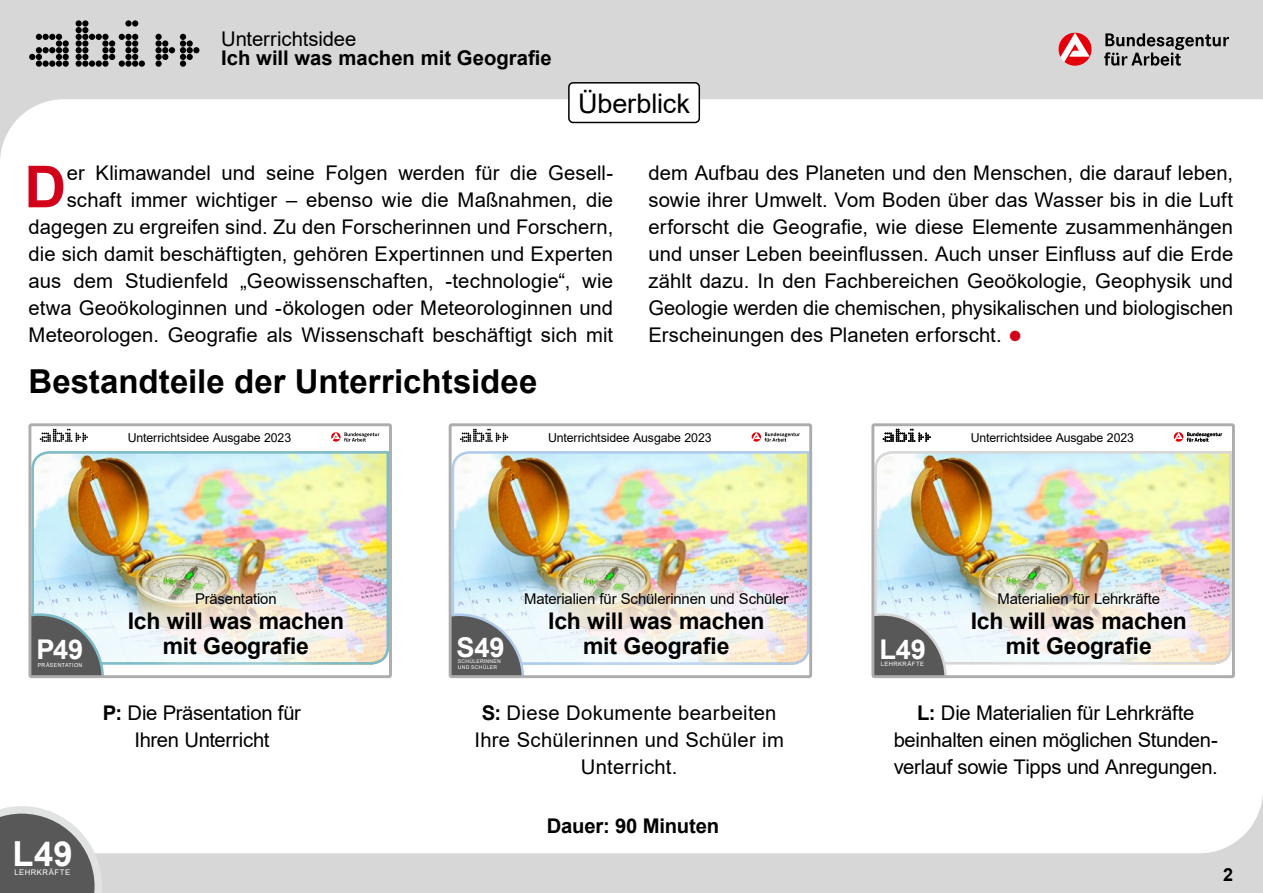
<style>
.page{position:relative;width:1263px;height:893px;background:#d7d7d7}
.page>*{position:absolute;margin:0;border:0;box-sizing:border-box;transform-origin:0 0}
.p_Initial_13_5{font:700 57.9px "Arial";color:#d2021b}
.t1{font:700 34.5px "Arial";color:#fff}
.t2{font:700 33px "Arial";color:#000}
.t3{font:700 27.3px "Arial";color:#fff}
.t4{font:700 27.15px "Arial";letter-spacing:-.005em;color:#fff}
.t5{font:27px "Arial";letter-spacing:-.005em;color:#000}
.t6{font:700 22.95px/25px "Arial";letter-spacing:-.01em;color:#000;text-align:center}
.p_Initial_13_5-2{font:20.25px/27px "Arial";letter-spacing:.005em;color:#000;text-align:right}
.p_OE_13_5{font:20.25px/27px "Arial";letter-spacing:-.015em;color:#000;text-align:center}
.p_OE_13_5-2{font:20.25px/27px "Arial";letter-spacing:.015em;color:#000;text-align:center}
.p_OE_13_5-3{font:700 20.25px "Arial";color:#000}
.t7{font:700 18px "Arial";color:#000}
.t8{font:14.85px "Arial";letter-spacing:-.015em;color:#000}
.t9{font:12.3px "Arial";letter-spacing:-.01em;color:#000}
.t10{font:700 9.75px "Arial";color:#fff}
.t11{font:7.65px "Arial";letter-spacing:.065em;color:#fff}
.t12{font:6px "Arial";letter-spacing:.08em;color:#fff}
.t13{font:5.55px "Arial";letter-spacing:.07em;color:#fff;scale:.96 1}
.t14{font:5.1px/6px "Arial";letter-spacing:.05em;color:#fff}
.s1{font-size:42px;color:#d2021b}
.s2{font-weight:700}
</style>
<div class="page">
<div style="left:0;top:99px;width:1263px;height:754px;background:#fff"></div>
<svg style="left:0;top:806px;width:102px;height:87px"></svg>
<svg style="left:1104px;top:33px;width:125px;height:33px"></svg>
<svg style="left:1058px;top:33px;width:33px;height:33px"></svg>
<svg style="left:29px;top:34px;width:40px;height:33px"></svg>
<svg style="left:76px;top:20px;width:69px;height:47px"></svg>
<svg style="left:155px;top:34px;width:44px;height:33px"></svg>
<div style="left:569px;top:83px;width:130px;height:39px;background:#fff;border-radius:4px"></div>
<div style="left:568px;top:82px;width:132px;height:41px;border:2px solid #000;border-radius:4px"></div>
<svg style="left:331px;top:432px;width:48px;height:10px"></svg>
<svg style="left:40px;top:429px;width:48px;height:13px"></svg>
<img style="left:32px;top:450px;width:356px;height:131px">
<svg style="left:32px;top:581px;width:356px;height:93px"></svg>
<img style="left:107px;top:571px;width:258px;height:103px">
<div style="left:28px;top:423px;width:364px;height:255px;border:3px solid #adadad"></div>
<svg style="left:752px;top:432px;width:48px;height:10px"></svg>
<svg style="left:460px;top:429px;width:48px;height:13px"></svg>
<img style="left:453px;top:450px;width:355px;height:131px">
<svg style="left:453px;top:581px;width:50px;height:93px"></svg>
<img style="left:503px;top:571px;width:305px;height:103px">
<div style="left:449px;top:423px;width:363px;height:255px;border:3px solid #adadad"></div>
<img style="left:875px;top:450px;width:356px;height:131px">
<svg style="left:875px;top:581px;width:356px;height:93px"></svg>
<img style="left:950px;top:571px;width:257px;height:103px">
<svg style="left:1174px;top:432px;width:48px;height:10px"></svg>
<svg style="left:883px;top:429px;width:48px;height:13px"></svg>
<div style="left:871px;top:423px;width:364px;height:255px;border:3px solid #adadad"></div>
<p class="p_Initial_13_5-2" style="left:221px;top:25px;width:137px">Unterrichtsidee</p>
<p class="p_OE_13_5-3" style="left:221px;top:44px;width:332px">Ich will was machen mit Geografie</p>
<h1 class="t5" style="left:578px;top:85px;width:113px">Überblick</h1>
<p class="p_Initial_13_5-2" style="left:29px;top:160px;width:586px">er Klimawandel und seine Folgen werden für die Gesell&shy;schaft immer wichtiger – ebenso wie die Maßnahmen, die dagegen zu ergreifen sind. Zu den Forscherinnen und Forschern, die sich damit beschäftigten, gehören Expertinnen und Experten aus dem Studienfeld „Geowissenschaften, -technologie“, wie etwa Geoökologinnen und -ökologen oder Meteorologinnen und -Meteo-rologen. Geografie als Wissenschaft beschäftigt sich mit</p>
<p class="p_Initial_13_5-2" style="left:648px;top:160px;width:586px;text-align:justify">dem Aufbau des Planeten und den Menschen, die darauf leben, sowie ihrer Umwelt. Vom Boden über das Wasser bis in die Luft erforscht die Geografie, wie diese Elemente zusammenhängen und unser Leben beeinflussen. Auch unser Einfluss auf die Erde zählt dazu. In den Fachbereichen Geoökologie, Geophysik und Geologie werden die chemischen, physikalischen und biologischen Erscheinungen des Planeten erforscht. <span class="s1">•</span></p>
<h2 class="t2" style="left:29px;top:358px;width:510px">Bestandteile der Unterrichtsidee</h2>
<p class="p_Initial_13_5" style="left:24px;top:146px;width:43px">D</p>
<p class="t9" style="left:128px;top:429px;width:165px">Unterrichtsidee ausgabe 2023</p>
<p class="t4" style="left:36px;top:630px;width:48px">P49</p>
<p class="t13" style="left:38px;top:661px;width:48px">Präsentation</p>
<p class="t8" style="left:195px;top:588px;width:83px">Präsentation</p>
<p class="t6" style="left:128px;top:608px;width:218px">Ich will was machen mit Geografie</p>
<p class="p_OE_13_5" style="left:103px;top:700px;width:200px"><span class="s2">P:</span> Die Präsentation für<br>Ihren Unterricht</p>
<h2 class="t1" style="left:13px;top:830px;width:62px">L49</h2>
<p class="t11" style="left:15px;top:867px;width:57px">LEHRKRÄFTE</p>
<p class="t9" style="left:548px;top:429px;width:165px">Unterrichtsidee Ausgabe 2023</p>
<p class="t9" style="left:971px;top:429px;width:165px">Unterrichtsidee Ausgabe 2023</p>
<p class="t3" style="left:457px;top:628px;width:50px">S49</p>
<p class="t14" style="left:458px;top:659px;width:44px">schülerinnen<br>Und schüler</p>
<p class="t8" style="left:524px;top:589px;width:266px">Materialien für schülerinnen und schüler</p>
<p class="t6" style="left:548px;top:609px;width:218px">Ich will was machen mit Geografie</p>
<p class="t4" style="left:879px;top:630px;width:48px">L49</p>
<p class="t12" style="left:881px;top:660px;width:45px">lehrKrÄFTe</p>
<p class="t10" style="left:878px;top:658px;width:19px">L48</p>
<p class="t8" style="left:997px;top:588px;width:164px">Materialien für lehrkräfte</p>
<p class="t6" style="left:971px;top:608px;width:218px">Ich will was machen mit Geografie</p>
<p class="p_OE_13_5-2" style="left:475px;top:700px;width:311px"><span class="s2">S:</span> Diese Dokumente bearbeiten<br>Ihre Schülerinnen und Schüler im<br>Unterricht.</p>
<p class="p_OE_13_5" style="left:894px;top:700px;width:326px"><span class="s2">L:</span> Die Materialien für Lehrkräfte beinhalten einen möglichen Stunden&shy;verlauf sowie Tipps und Anregungen.</p>
<p class="p_OE_13_5-3" style="left:547px;top:812px;width:174px">Dauer: 90 Minuten</p>
<p class="t7" style="left:1223px;top:861px;width:12px">2</p>
</div>
